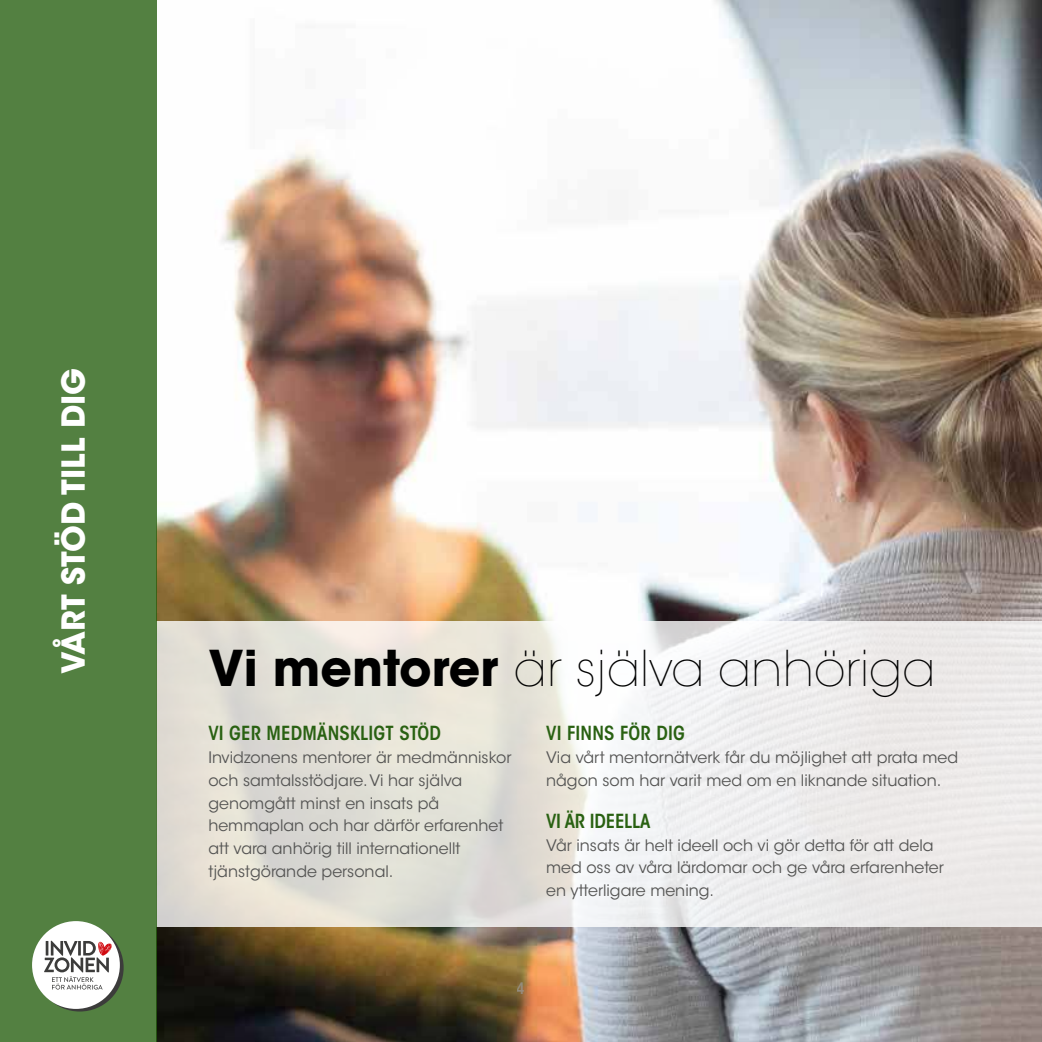
<style>
.page{position:relative;width:1042px;height:1042px;background:#fff}
.page>*{position:absolute;margin:0;border:0;box-sizing:border-box;transform-origin:0 0}
.t1{font:200 49px "ITC Avant Garde Std";color:#000}
.t2{font:700 31.5px "ITC Avant Garde Std";color:#fff}
.t3{font:600 condensed 19.25px "ITC Avant Garde Std";letter-spacing:.01em;color:#296112}
.t4{font:600 condensed 19.25px "ITC Avant Garde Std";letter-spacing:-.01em;color:#296112}
.t5{font:15.75px/22.8px "ITC Avant Garde Std";color:#545453}
.t6{font:600 condensed 15.75px "ITC Avant Garde Std";color:#9a9a9a}
.s1{font-weight:700}
</style>
<div class="page">
<img style="left:157px;top:0;width:885px;height:1042px">
<svg style="left:157px;top:621px;width:885px;height:306px"></svg>
<div style="left:208px;top:726px;width:305px;height:178px;background:linear-gradient(to right,#e1ddd4,#dfdfd7)"></div>
<svg style="left:546px;top:726px;width:422px;height:170px;fill:#eeecec"></svg>
<div style="left:0;top:0;width:156px;height:1042px;background:#538041"></div>
<svg style="left:36px;top:924px;width:88px;height:87px"></svg>
<div style="left:32px;top:921px;width:88px;height:88px;background:#fff;border-radius:50%"></div>
<svg style="left:44px;top:941px;width:68px;height:48px"></svg>
<h2 class="t2" style="left:56px;top:674px;width:308px;rotate:-90deg">VÅRT STÖD TILL DIG</h2>
<h1 class="t1" style="left:208px;top:649px;width:728px"><span class="s1">Vi mentorer</span> är själva anhöriga</h1>
<p class="t3" style="left:208px;top:722px;width:234px">VI GER MEDMÄNSKLIGT STÖD</p>
<p class="t5" style="left:208px;top:747px;width:304px">Invidzonens mentorer är medmänniskor och samtalsstödjare. Vi har själva genomgått minst en insats på hemmaplan och har därför erfarenhet att vara anhörig till internationellt tjänstgörande personal.</p>
<p class="t3" style="left:546px;top:722px;width:140px">VI FINNS FÖR DIG</p>
<p class="t5" style="left:546px;top:747px;width:413px">Via vårt mentornätverk får du möjlighet att prata med någon som har varit med om en liknande situation.</p>
<p class="t4" style="left:546px;top:810px;width:106px">VI ÄR IDEELLA</p>
<p class="t5" style="left:546px;top:835px;width:399px">Vår insats är helt ideell och vi gör detta för att dela med oss av våra lärdomar och ge våra erfarenheter en ytterligare mening.</p>
<p class="t6" style="left:517px;top:979px;width:10px">4</p>
</div>
